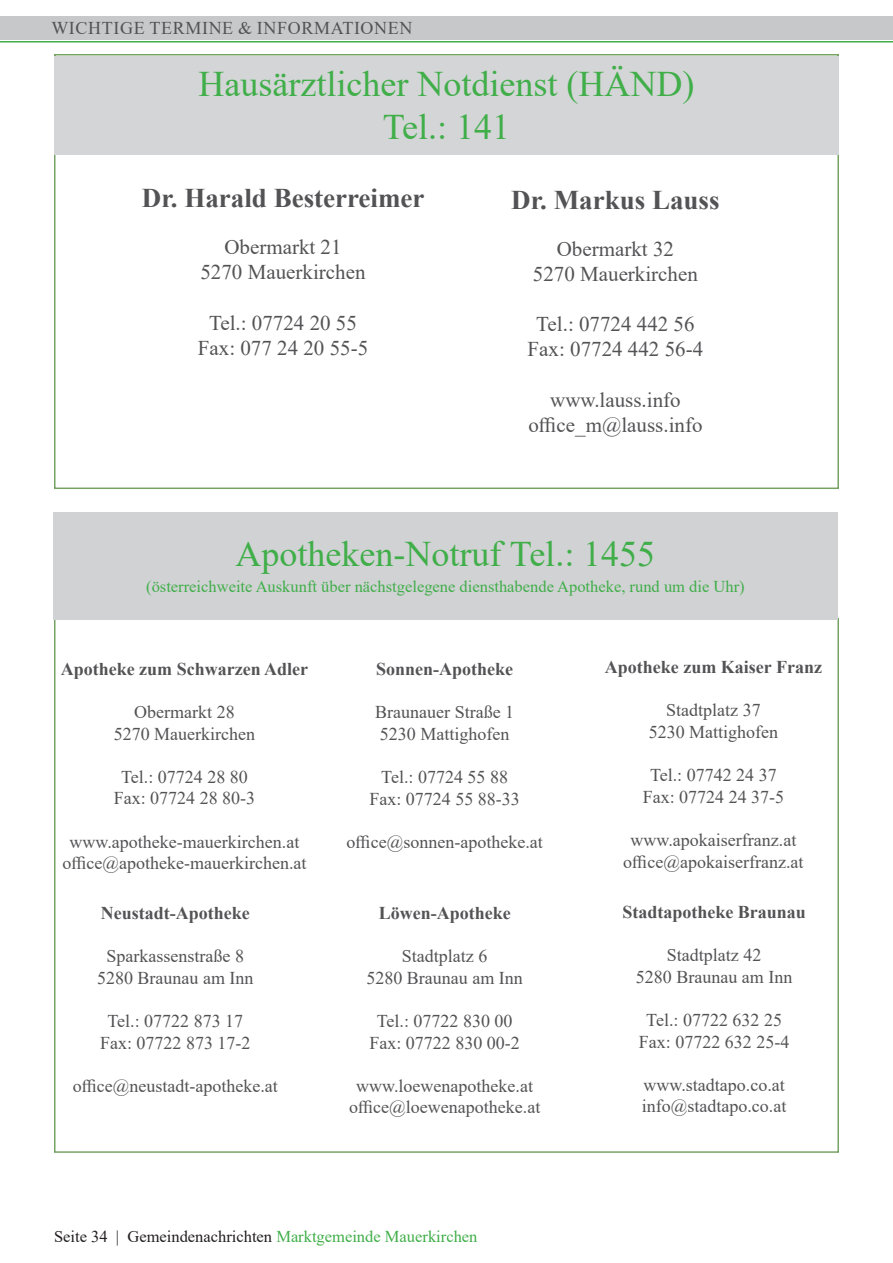
<style>
.page{position:relative;width:893px;height:1263px;background:#fff}
.page>*{position:absolute;margin:0;border:0;box-sizing:border-box;transform-origin:0 0}
.t1{font:36px/43.2px "Times New Roman";color:#40ae49;text-align:center}
.t2{font:700 27px "Times New Roman";color:#535355}
.t3{font:21px/25.2px "Times New Roman";color:#535355;text-align:center}
.t4{font:18px/21.6px "Times New Roman";color:#535355;text-align:center}
.t5{font:700 18px "Times New Roman";color:#535355}
.t6{font:18px "Times New Roman";letter-spacing:.035em;color:#535355}
.t7{font:16.5px "Times New Roman";color:#40ae49}
.t8{font:16.5px "Times New Roman";color:#231f20}
.s1{color:#40ae49}
</style>
<div class="page">
<div style="left:53px;top:513px;width:785px;height:107px;background:#d1d2d4"></div>
<div style="left:54px;top:56px;width:785px;height:98px;background:#d4d5d7"></div>
<div style="left:0;top:16px;width:893px;height:23px;background:#c7c8ca"></div>
<hr style="left:0;top:41px;width:893px;height:2px;background:#40ae49">
<p class="t6" style="left:51px;top:15px;width:363px">WICHTIGE TERMINE &amp; INFORMATIONEN</p>
<h1 class="t1" style="left:199px;top:61px;width:497px">Hausärztlicher Notdienst (HÄND)<br>Tel.: 141</h1>
<h2 class="t2" style="left:142px;top:179px;width:284px">Dr. Harald Besterreimer</h2>
<p class="t3" style="left:200px;top:234px;width:167px">Obermarkt 21<br>5270 Mauerkirchen</p>
<p class="t3" style="left:198px;top:309px;width:172px">Tel.: 07724 20 55<br>Fax: 077 24 20 55-5</p>
<h2 class="t2" style="left:511px;top:180px;width:210px">Dr. Markus Lauss</h2>
<p class="t3" style="left:533px;top:235px;width:167px">Obermarkt 32<br>5270 Mauerkirchen</p>
<p class="t3" style="left:528px;top:311px;width:177px">Tel.: 07724 442 56<br>Fax: 07724 442 56-4</p>
<p class="t3" style="left:528px;top:386px;width:176px">www.lauss.info office_m@lauss.info</p>
<h1 class="t1" style="left:236px;top:531px;width:421px">Apotheken-Notruf Tel.: 1455</h1>
<p class="t7" style="left:146px;top:574px;width:600px">(österreichweite Auskunft über nächstgelegene diensthabende Apotheke, rund um die Uhr)</p>
<p class="t5" style="left:61px;top:656px;width:249px">Apotheke zum Schwarzen Adler</p>
<p class="t4" style="left:114px;top:701px;width:143px">Obermarkt 28<br>5270 Mauerkirchen</p>
<p class="t4" style="left:114px;top:765px;width:143px">Tel.: 07724 28 80<br>Fax: 07724 28 80-3</p>
<p class="t4" style="left:62px;top:830px;width:246px">www.apotheke-mauerkirchen.at office@apotheke-mauerkirchen.at</p>
<p class="t5" style="left:101px;top:900px;width:150px">Neustadt-Apotheke</p>
<p class="t4" style="left:97px;top:945px;width:158px">Sparkassenstraße 8<br>5280 Braunau am Inn</p>
<p class="t4" style="left:100px;top:1010px;width:152px">Tel.: 07722 873 17<br>Fax: 07722 873 17-2</p>
<p class="t4" style="left:73px;top:1074px;width:207px">office@neustadt-apotheke.at</p>
<p class="t5" style="left:376px;top:656px;width:139px">Sonnen-Apotheke</p>
<p class="t4" style="left:375px;top:701px;width:140px;text-align:left">Braunauer Straße 1<br>5230 Mattighofen</p>
<p class="t4" style="left:369px;top:766px;width:152px">Tel.: 07724 55 88<br>Fax: 07724 55 88-33</p>
<p class="t4" style="left:347px;top:830px;width:198px">office@sonnen-apotheke.at</p>
<p class="t5" style="left:379px;top:900px;width:133px">Löwen-Apotheke</p>
<p class="t4" style="left:366px;top:945px;width:158px">Stadtplatz 6<br>5280 Braunau am Inn</p>
<p class="t4" style="left:369px;top:1010px;width:152px">Tel.: 07722 830 00<br>Fax: 07722 830 00-2</p>
<p class="t4" style="left:349px;top:1074px;width:193px">www.loewenapotheke.at office@loewenapotheke.at</p>
<p class="t8" style="left:54px;top:1224px;width:425px">Seite 34 | Gemeindenachrichten <span class="s1">Marktgemeinde Mauerkirchen</span></p>
<p class="t5" style="left:605px;top:654px;width:219px">Apotheke zum Kaiser Franz</p>
<p class="t4" style="left:649px;top:699px;width:131px">Stadtplatz 37<br>5230 Mattighofen</p>
<p class="t4" style="left:643px;top:764px;width:143px">Tel.: 07742 24 37<br>Fax: 07724 24 37-5</p>
<p class="t4" style="left:623px;top:828px;width:182px">www.apokaiserfranz.at office@apokaiserfranz.at</p>
<p class="t5" style="left:622px;top:899px;width:185px">Stadtapotheke Braunau</p>
<p class="t4" style="left:636px;top:944px;width:158px">Stadtplatz 42<br>5280 Braunau am Inn</p>
<p class="t4" style="left:639px;top:1008px;width:152px">Tel.: 07722 632 25<br>Fax: 07722 632 25-4</p>
<p class="t4" style="left:642px;top:1073px;width:146px;text-align:left">www.stadtapo.co.at info@stadtapo.co.at</p>
</div>
